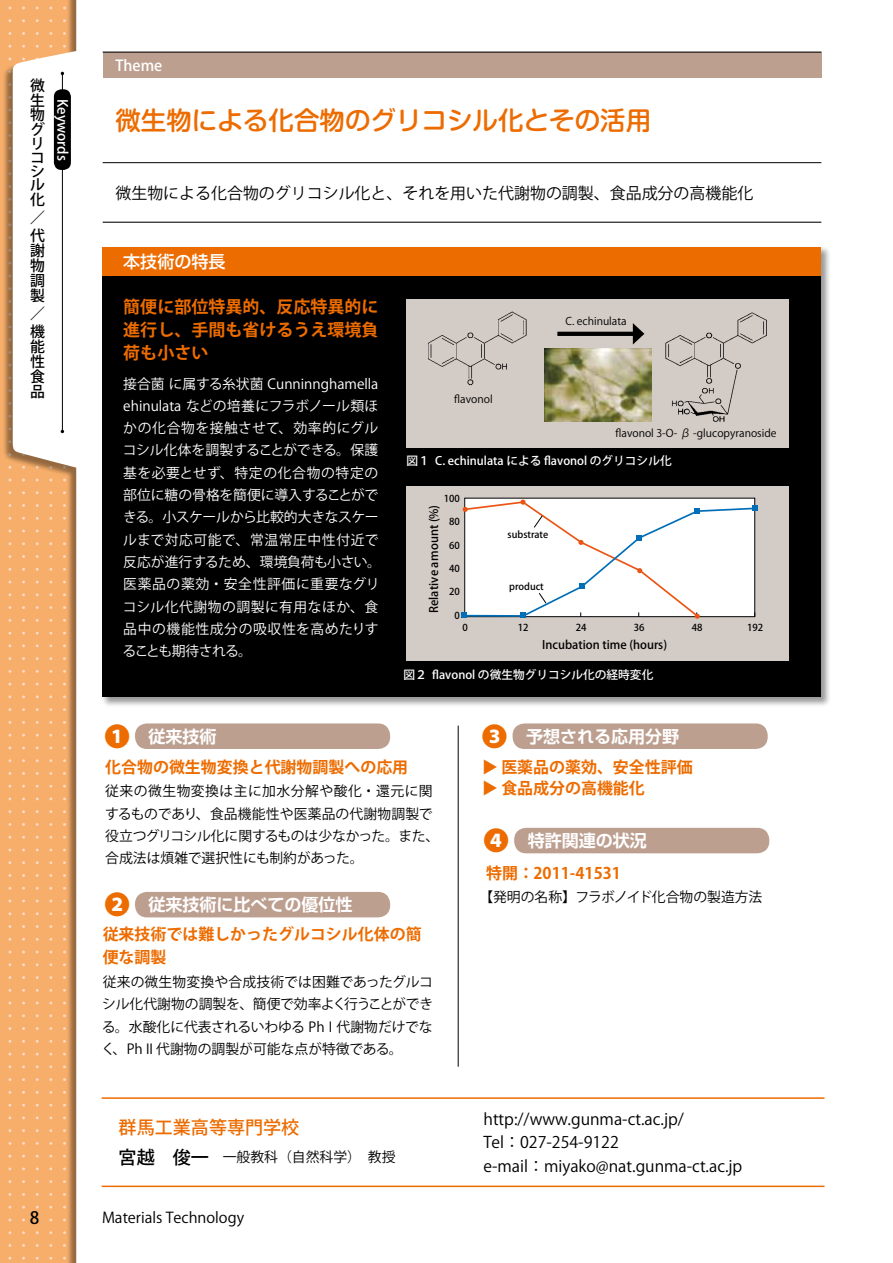
<style>
.page{position:relative;width:893px;height:1263px;background:#fff}
.page>*{position:absolute;margin:0;border:0;box-sizing:border-box;transform-origin:0 0}
.t1{font:500 25.5px "Shin M Go Pro";color:#ed6c00}
.t2{font:700 25.5px "Koz Go Pro";color:#ed6c00}
.t3{font:500 18px "Koz Go Pro";color:#ed6c00}
.t4{font:700 16.95px/23.4px "Koz Go Pro";color:#ed6c00;text-align:justify}
.t5{font:700 16.95px "Shin Go Pro De";color:#fff}
.t6{font:500 16.95px "Shin Go Pro";color:#fff}
.t7{font:500 16.95px "Koz Go Pro";color:#000}
.t8{font:15.9px/23.4px "Koz Go Pro";color:#000}
.t9{font:700 15.9px/21.3px "Koz Go Pro";color:#ed6c00}
.t10{font:500 15px "Koz Go Pro";color:#fff}
.t11{font:500 14.85px/14.2px "Koz Go Pro";color:#000}
.t12{font:14.85px "Koz Go Pro";color:#000}
.t13{font:13.8px/22.4px "Koz Go Pro";color:#fff}
.t14{font:13.8px/22.4px "Koz Go Pro";color:#000;text-align:justify}
.t15{font:500 13.8px "Koz Go Pro";color:#fff}
.t16{font:500 11.7px "Koz Go Pro";color:#fff}
.t17{font:500 11.7px "Koz Go Pro";color:#000}
.t18{font:10.65px "Koz Go Pro";color:#000}
.t19{font:500 9.6px "Koz Go Pro";color:#000}
.s1{font-weight:500;font-size:18px}
</style>
<div class="page">
<div style="left:0;top:0;width:85px;height:1263px;background:#f6ae6a"></div>
<div style="left:2px;top:0;width:86px;height:1263px;background:#000;opacity:.4"></div>
<svg style="left:13px;top:0;width:75px;height:1263px"></svg>
<hr style="left:62px;top:73px;width:1px;height:358px;background:#000">
<svg style="left:61px;top:70px;width:5px;height:5px"></svg>
<svg style="left:61px;top:428px;width:5px;height:5px"></svg>
<div style="left:54px;top:89px;width:17px;height:81px;background:#000;border-radius:8px"></div>
<div style="left:101px;top:245px;width:730px;height:463px;background:#000;opacity:.4"></div>
<div style="left:102px;top:247px;width:719px;height:29px;background:#ed6c00"></div>
<div style="left:102px;top:276px;width:719px;height:421px;background:#000"></div>
<div style="left:135px;top:723px;width:255px;height:26px;background:#bd9f90;border-radius:12px"></div>
<div style="left:513px;top:723px;width:255px;height:26px;background:#bd9f90;border-radius:12px"></div>
<div style="left:514px;top:828px;width:255px;height:25px;background:#bd9f90;border-radius:12px"></div>
<div style="left:135px;top:892px;width:255px;height:25px;background:#bd9f90;border-radius:12px"></div>
<hr style="left:458px;top:726px;width:1px;height:341px;background:#000">
<hr style="left:102px;top:1097px;width:356px;height:2px;background:#ed6c00">
<hr style="left:458px;top:1097px;width:366px;height:2px;background:#ed6c00">
<hr style="left:102px;top:1185px;width:356px;height:2px;background:#ed6c00">
<hr style="left:458px;top:1185px;width:366px;height:2px;background:#ed6c00">
<div style="left:103px;top:52px;width:718px;height:26px;background:#bd9f90"></div>
<hr style="left:103px;top:162px;width:718px;height:1px;background:#000">
<hr style="left:103px;top:222px;width:718px;height:1px;background:#000">
<hr style="left:103px;top:52px;width:718px;height:1px;background:#000">
<div style="left:407px;top:299px;width:382px;height:149px;background:#d3cbc6"></div>
<hr style="left:557px;top:332px;width:80px;height:4px;background:#000">
<svg style="left:633px;top:323px;width:11px;height:22px"></svg>
<div style="left:407px;top:486px;width:382px;height:174px;background:#d3cbc6"></div>
<svg style="left:461px;top:500px;width:297px;height:119px;background:#f4f4f4"></svg>
<img style="left:544px;top:348px;width:108px;height:74px">
<img style="left:427px;top:311px;width:100px;height:75px">
<img style="left:665px;top:312px;width:102px;height:110px">
<p class="t11" style="left:30px;top:79px;width:16px">微生物グリコシル化</p>
<p class="t11" style="left:30px;top:209px;width:16px;line-height:18.1px">／代</p>
<p class="t11" style="left:30px;top:244px;width:16px;line-height:14.9px;text-align:justify">謝物調製</p>
<p class="t11" style="left:30px;top:305px;width:16px;line-height:18.1px">／機</p>
<p class="t11" style="left:30px;top:340px;width:16px;line-height:14.9px;text-align:justify">能性食品</p>
<p class="t15" style="left:71px;top:99px;width:63px;rotate:90deg">Keywords</p>
<p class="t10" style="left:115px;top:55px;width:48px">Theme</p>
<h1 class="t1" style="left:115px;top:99px;width:537px">微生物による化合物のグリコシル化とその活用</h1>
<p class="t8" style="left:115px;top:181px;width:639px">微生物による化合物のグリコシル化と、それを用いた代謝物の調製、食品成分の高機能化</p>
<p class="t6" style="left:123px;top:248px;width:104px">本技術の特長</p>
<p class="t4" style="left:123px;top:296px;width:257px">簡便に部位特異的、反応特異的に進行し、手間も省けるうえ環境負荷も小さい</p>
<p class="t13" style="left:122px;top:373px;width:260px">接合菌 に属する糸状菌 Cunninnghamella ehinulata などの培養にフラボノール類ほかの化合物を接触させて、効率的にグルコシル化体を調製することができる。保護基を必要とせず、特定の化合物の特定の部位に糖の骨格を簡便に導入することができる。小スケールから比較的大きなスケールまで対応可能で、常温常圧中性付近で反応が進行するため、環境負荷も小さい。医薬品の薬効・安全性評価に重要なグリコシル化代謝物の調製に有用なほか、食品中の機能性成分の吸収性を高めたりすることも期待される。</p>
<p class="t18" style="left:454px;top:392px;width:40px">flavonol</p>
<p class="t18" style="left:565px;top:314px;width:63px">C. echinulata</p>
<p class="t18" style="left:615px;top:426px;width:163px">flavonol 3-O- β -glucopyranoside</p>
<p class="t16" style="left:407px;top:453px;width:267px">図１ C. echinulata による flavonol のグリコシル化</p>
<p class="t19" style="left:444px;top:492px;width:18px">100</p>
<p class="t19" style="left:449px;top:516px;width:12px">80</p>
<p class="t19" style="left:449px;top:539px;width:12px">60</p>
<p class="t19" style="left:449px;top:562px;width:12px">40</p>
<p class="t19" style="left:449px;top:586px;width:12px">20</p>
<p class="t19" style="left:455px;top:609px;width:7px">0</p>
<p class="t17" style="left:426px;top:613px;width:110px;rotate:-90deg">Relative amount (%)</p>
<p class="t19" style="left:508px;top:528px;width:42px">substrate</p>
<p class="t19" style="left:509px;top:581px;width:36px">product</p>
<p class="t19" style="left:462px;top:622px;width:7px">0</p>
<p class="t19" style="left:518px;top:622px;width:12px">12</p>
<p class="t19" style="left:576px;top:622px;width:12px">24</p>
<p class="t19" style="left:634px;top:622px;width:12px">36</p>
<p class="t19" style="left:692px;top:622px;width:12px">48</p>
<p class="t19" style="left:747px;top:622px;width:18px">192</p>
<p class="t17" style="left:542px;top:637px;width:126px">Incubation time (hours)</p>
<p class="t16" style="left:404px;top:667px;width:251px">図２ flavonol の微生物グリコシル化の経時変化</p>
<h1 class="t2" style="left:104px;top:720px;width:27px">❶</h1>
<h1 class="t2" style="left:482px;top:720px;width:27px">❸</h1>
<p class="t5" style="left:148px;top:722px;width:70px">従来技術</p>
<p class="t5" style="left:526px;top:722px;width:155px">予想される応用分野</p>
<p class="t9" style="left:105px;top:757px;width:304px">化合物の微生物変換と代謝物調製への応用</p>
<p class="t14" style="left:105px;top:780px;width:336px;text-align:left">従来の微生物変換は主に加水分解や酸化・還元に関するものであり、食品機能性や医薬品の代謝物調製で役立つグリコシル化に関するものは少なかった。また、合成法は煩雑で選択性にも制約があった。</p>
<h1 class="t2" style="left:104px;top:888px;width:27px">❷</h1>
<p class="t5" style="left:148px;top:891px;width:206px">従来技術に比べての優位性</p>
<p class="t9" style="left:103px;top:923px;width:320px;line-height:23.4px">従来技術では難しかったグルコシル化体の簡便な調製</p>
<p class="t14" style="left:102px;top:971px;width:333px">従来の微生物変換や合成技術では困難であったグルコシル化代謝物の調製を、簡便で効率よく行うことができる。水酸化に代表されるいわゆる Ph I 代謝物だけでなく、Ph II 代謝物の調製が可能な点が特徴である。</p>
<h2 class="t3" style="left:119px;top:1116px;width:182px">群馬工業高等専門学校</h2>
<p class="t14" style="left:119px;top:1146px;width:278px"><span class="s1">宮越　俊一</span>　一般教科（自然科学）　教授</p>
<p class="t9" style="left:499px;top:759px;width:39px;rotate:90deg">▲ ▲</p>
<p class="t9" style="left:501px;top:757px;width:193px">医薬品の薬効、安全性評価食品成分の高機能化</p>
<h1 class="t2" style="left:484px;top:824px;width:27px">❹</h1>
<p class="t5" style="left:528px;top:827px;width:121px">特許関連の状況</p>
<p class="t9" style="left:486px;top:863px;width:136px">特開： 2011-41531</p>
<p class="t14" style="left:479px;top:886px;width:285px">【発明の名称】フラボノイド化合物の製造方法</p>
<p class="t8" style="left:483px;top:1108px;width:260px">http://www.gunma-ct.ac.jp/<br>Tel：027-254-9122<br>e-mail：miyako@nat.gunma-ct.ac.jp</p>
<p class="t7" style="left:30px;top:1207px;width:11px">8</p>
<p class="t12" style="left:102px;top:1208px;width:144px">Materials Technology</p>
</div>
